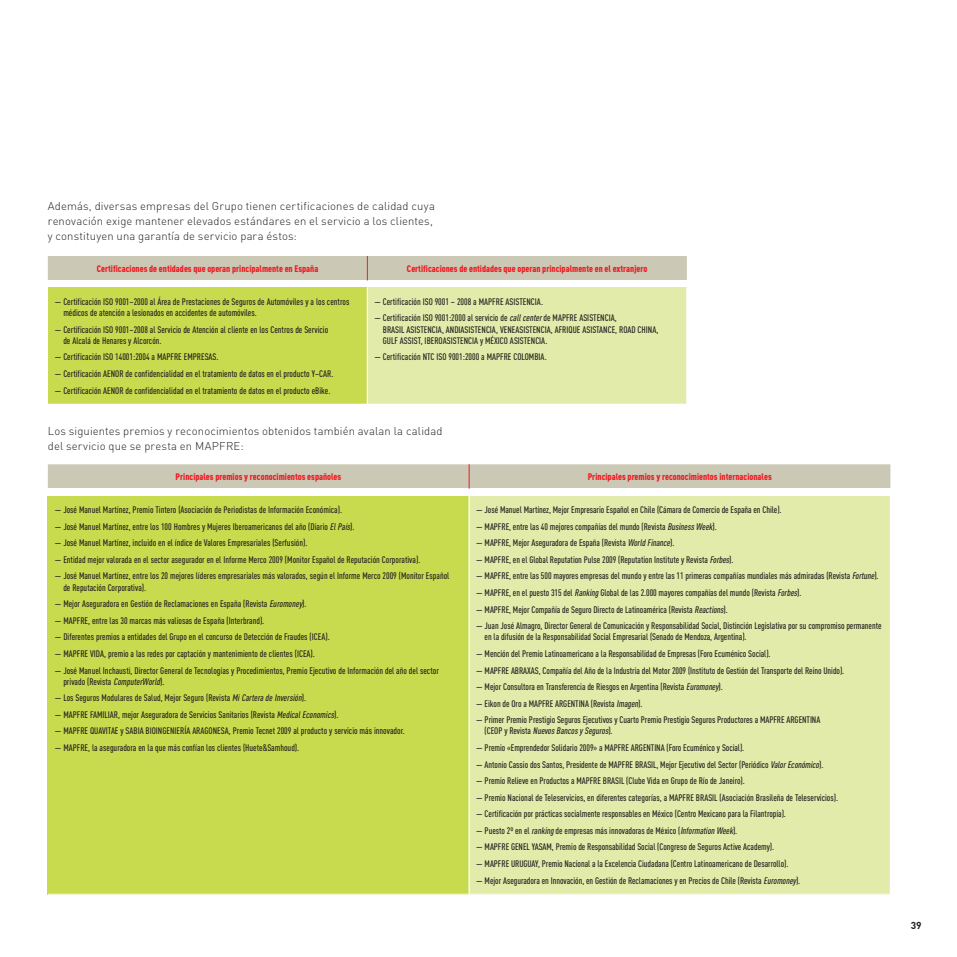
<style>
.page{position:relative;width:957px;height:957px;background:#fff}
.page>*{position:absolute;margin:0;border:0;box-sizing:border-box;transform-origin:0 0}
.t1{font:300 11.25px/15px "DIN";letter-spacing:.01em;color:#231f20}
.t2{font:700 10px "DIN";color:#231f20}
.t3{font:500 9.38px/11.2px "DIN Cond";color:#231f20}
.t4{font:900 9.38px "DIN Cond";color:#ee1d23}
.s1{font-style:italic}
</style>
<div class="page">
<div style="left:48px;top:287px;width:319px;height:117px;background:#c8db4f"></div>
<div style="left:367px;top:287px;width:320px;height:117px;background:#e2eba9"></div>
<hr style="left:686px;top:287px;width:1px;height:117px;background:#fff">
<div style="left:48px;top:256px;width:639px;height:24px;background:#ccc8b6"></div>
<hr style="left:367px;top:287px;width:1px;height:117px;background:#fff">
<div style="left:48px;top:496px;width:421px;height:398px;background:#c8db4f"></div>
<div style="left:469px;top:496px;width:421px;height:398px;background:#e2eba9"></div>
<svg style="left:48px;top:464px;width:842px;height:25px;background:#cecab9"></svg>
<hr style="left:468px;top:496px;width:2px;height:398px;background:#fff">
<p class="t1" style="left:48px;top:198px;width:388px">Además, diversas empresas del Grupo tienen certificaciones de calidad cuya renovación exige mantener elevados estándares en el servicio a los clientes, y constituyen una garantía de servicio para éstos:</p>
<p class="t4" style="left:97px;top:262px;width:223px">Certificaciones de entidades que operan principalmente en España</p>
<p class="t4" style="left:407px;top:262px;width:242px">Certificaciones de entidades que operan principalmente en el extranjero</p>
<p class="t3" style="left:63px;top:296px;width:287px;text-indent:-8px">— Certificación ISO 9001–2000 al Área de Prestaciones de Seguros de Automóviles y a los centros médicos de atención a lesionados en accidentes de automóviles.</p>
<p class="t3" style="left:63px;top:323px;width:266px;text-indent:-8px">— Certificación ISO 9001–2008 al Servicio de Atención al cliente en los Centros de Servicio de Alcalá de Henares y Alcorcón.</p>
<p class="t3" style="left:55px;top:351px;width:165px">— Certificación ISO 14001:2004 a MAPFRE EMPRESAS.</p>
<p class="t3" style="left:55px;top:368px;width:280px">— Certificación AENOR de confidencialidad en el tratamiento de datos en el producto Y–CAR.</p>
<p class="t3" style="left:55px;top:384px;width:277px">— Certificación AENOR de confidencialidad en el tratamiento de datos en el producto eBike.</p>
<p class="t3" style="left:374px;top:296px;width:170px">— Certificación ISO 9001 – 2008 a MAPFRE ASISTENCIA.</p>
<p class="t3" style="left:383px;top:312px;width:277px;text-indent:-8px">— Certificación ISO 9001:2000 al servicio de <span class="s1">callcenter</span>de MAPFRE ASISTENCIA,<br>BRASIL ASISTENCIA, ANDIASISTENCIA, VENEASISTENCIA, AFRIQUE ASISTANCE, ROAD CHINA,<br>GULF ASSIST, IBEROASISTENCIA y MÉXICO ASISTENCIA.</p>
<p class="t3" style="left:374px;top:351px;width:174px">— Certificación NTC ISO 9001:2000 a MAPFRE COLOMBIA.</p>
<p class="t1" style="left:48px;top:423px;width:396px">Los siguientes premios y reconocimientos obtenidos también avalan la calidad del servicio que se presta en MAPFRE:</p>
<p class="t4" style="left:176px;top:470px;width:167px">Principales premios y reconocimientos españoles</p>
<p class="t4" style="left:588px;top:470px;width:185px">Principales premios y reconocimientos internacionales</p>
<p class="t3" style="left:55px;top:504px;width:289px">— José Manuel Martínez, Premio Tintero (Asociación de Periodistas de Información Económica).</p>
<p class="t3" style="left:55px;top:520px;width:301px">— José Manuel Martínez, entre los 100 Hombres y Mujeres Iberoamericanos del año (Diario <span class="s1">ElPaís</span>).</p>
<p class="t3" style="left:55px;top:537px;width:254px">— José Manuel Martínez, incluido en el índice de Valores Empresariales (Serfusión).</p>
<p class="t3" style="left:55px;top:554px;width:367px">— Entidad mejor valorada en el sector asegurador en el Informe Merco 2009 (Monitor Español de Reputación Corporativa).</p>
<p class="t3" style="left:63px;top:570px;width:387px;text-indent:-8px">— José Manuel Martínez, entre los 20 mejores líderes empresariales más valorados, según el Informe Merco 2009 (Monitor Español de Reputación Corporativa).</p>
<p class="t3" style="left:55px;top:598px;width:253px">— Mejor Aseguradora en Gestión de Reclamaciones en España (Revista <span class="s1">Euromoney</span>).</p>
<p class="t3" style="left:55px;top:614px;width:211px">— MAPFRE, entre las 30 marcas más valiosas de España (Interbrand).</p>
<p class="t3" style="left:55px;top:631px;width:276px">— Diferentes premios a entidades del Grupo en el concurso de Detección de Fraudes (ICEA).</p>
<p class="t3" style="left:55px;top:648px;width:261px">— MAPFRE VIDA, premio a las redes por captación y mantenimiento de clientes (ICEA).</p>
<p class="t3" style="left:63px;top:664px;width:377px;text-indent:-8px">— José Manuel Inchausti, Director General de Tecnologías y Procedimientos, Premio Ejecutivo de Información del año del sector privado (Revista <span class="s1">ComputerWorld</span>).</p>
<p class="t3" style="left:55px;top:692px;width:253px">— Los Seguros Modulares de Salud, Mejor Seguro (Revista <span class="s1">MiCarteradeInversión</span>).</p>
<p class="t3" style="left:55px;top:709px;width:285px">— MAPFRE FAMILIAR, mejor Aseguradora de Servicios Sanitarios (Revista <span class="s1">MedicalEconomics</span>).</p>
<p class="t3" style="left:55px;top:725px;width:351px">— MAPFRE QUAVITAE y SABIA BIOINGENIERÍA ARAGONESA, Premio Tecnet 2009 al producto y servicio más innovador.</p>
<p class="t3" style="left:55px;top:742px;width:246px">— MAPFRE, la aseguradora en la que más confían los clientes (Huete&amp;Samhoud).</p>
<p class="t3" style="left:476px;top:504px;width:307px">— José Manuel Martínez, Mejor Empresario Español en Chile (Cámara de Comercio de España en Chile).</p>
<p class="t3" style="left:476px;top:520px;width:242px">— MAPFRE, entre las 40 mejores compañías del mundo (Revista <span class="s1">BusinessWeek</span>).</p>
<p class="t3" style="left:476px;top:537px;width:200px">— MAPFRE, Mejor Aseguradora de España (Revista <span class="s1">WorldFinance</span>).</p>
<p class="t3" style="left:476px;top:554px;width:259px">— MAPFRE, en el Global Reputation Pulse 2009 (Reputation Institute y Revista <span class="s1">Forbes</span>).</p>
<p class="t3" style="left:476px;top:570px;width:404px">— MAPFRE, entre las 500 mayores empresas del mundo y entre las 11 primeras compañías mundiales más admiradas (Revista <span class="s1">Fortune</span>).</p>
<p class="t3" style="left:476px;top:587px;width:327px">— MAPFRE, en el puesto 315 del <span class="s1">Ranking</span>Global de las 2.000 mayores compañías del mundo (Revista <span class="s1">Forbes</span>).</p>
<p class="t3" style="left:476px;top:603px;width:253px">— MAPFRE, Mejor Compañía de Seguro Directo de Latinoamérica (Revista <span class="s1">Reactions</span>).</p>
<p class="t3" style="left:484px;top:620px;width:398px;text-indent:-8px">— Juan José Almagro, Director General de Comunicación y Responsabilidad Social, Distinción Legislativa por su compromiso permanente en la difusión de la Responsabilidad Social Empresarial (Senado de Mendoza, Argentina).</p>
<p class="t3" style="left:476px;top:648px;width:296px">— Mención del Premio Latinoamericano a la Responsabilidad de Empresas (Foro Ecuménico Social).</p>
<p class="t3" style="left:476px;top:664px;width:369px">— MAPFRE ABRAXAS, Compañía del Año de la Industria del Motor 2009 (Instituto de Gestión del Transporte del Reino Unido).</p>
<p class="t3" style="left:476px;top:681px;width:248px">— Mejor Consultora en Transferencia de Riesgos en Argentina (Revista <span class="s1">Euromoney</span>).</p>
<p class="t3" style="left:476px;top:697px;width:168px">— Eikon de Oro a MAPFRE ARGENTINA (Revista <span class="s1">Imagen</span>).</p>
<p class="t3" style="left:484px;top:714px;width:337px;text-indent:-8px">— Primer Premio Prestigio Seguros Ejecutivos y Cuarto Premio Prestigio Seguros Productores a MAPFRE ARGENTINA ( C E O P y R e v i s t a <span class="s1">NuevosBancosy Seguros</span>) .</p>
<p class="t3" style="left:476px;top:742px;width:270px">— Premio «Emprendedor Solidario 2009» a MAPFRE ARGENTINA (Foro Ecuménico y Social).</p>
<p class="t3" style="left:476px;top:758px;width:349px">— Antonio Cassio dos Santos, Presidente de MAPFRE BRASIL, Mejor Ejecutivo del Sector (Periódico <span class="s1">ValorEconómico</span>).</p>
<p class="t3" style="left:476px;top:775px;width:270px">— Premio Relieve en Productos a MAPFRE BRASIL (Clube Vida en Grupo de Río de Janeiro).</p>
<p class="t3" style="left:476px;top:791px;width:363px">— Premio Nacional de Teleservicios, en diferentes categorías, a MAPFRE BRASIL (Asociación Brasileña de Teleservicios).</p>
<p class="t3" style="left:476px;top:808px;width:311px">— Certificación por prácticas socialmente responsables en México (Centro Mexicano para la Filantropía).</p>
<p class="t3" style="left:476px;top:824px;width:262px">— Puesto 2º en el <span class="s1">ranking</span>de empresas más innovadoras de México (<span class="s1">Information Week</span>).</p>
<p class="t3" style="left:476px;top:841px;width:299px">— MAPFRE GENEL YASAM, Premio de Responsabilidad Social (Congreso de Seguros Active Academy).</p>
<p class="t3" style="left:476px;top:858px;width:314px">— MAPFRE URUGUAY, Premio Nacional a la Excelencia Ciudadana (Centro Latinoamericano de Desarrollo).</p>
<p class="t3" style="left:476px;top:874px;width:325px">— Mejor Aseguradora en Innovación, en Gestión de Reclamaciones y en Precios de Chile (Revista <span class="s1">Euromoney</span>).</p>
<p class="t2" style="left:910px;top:919px;width:12px">39</p>
</div>
